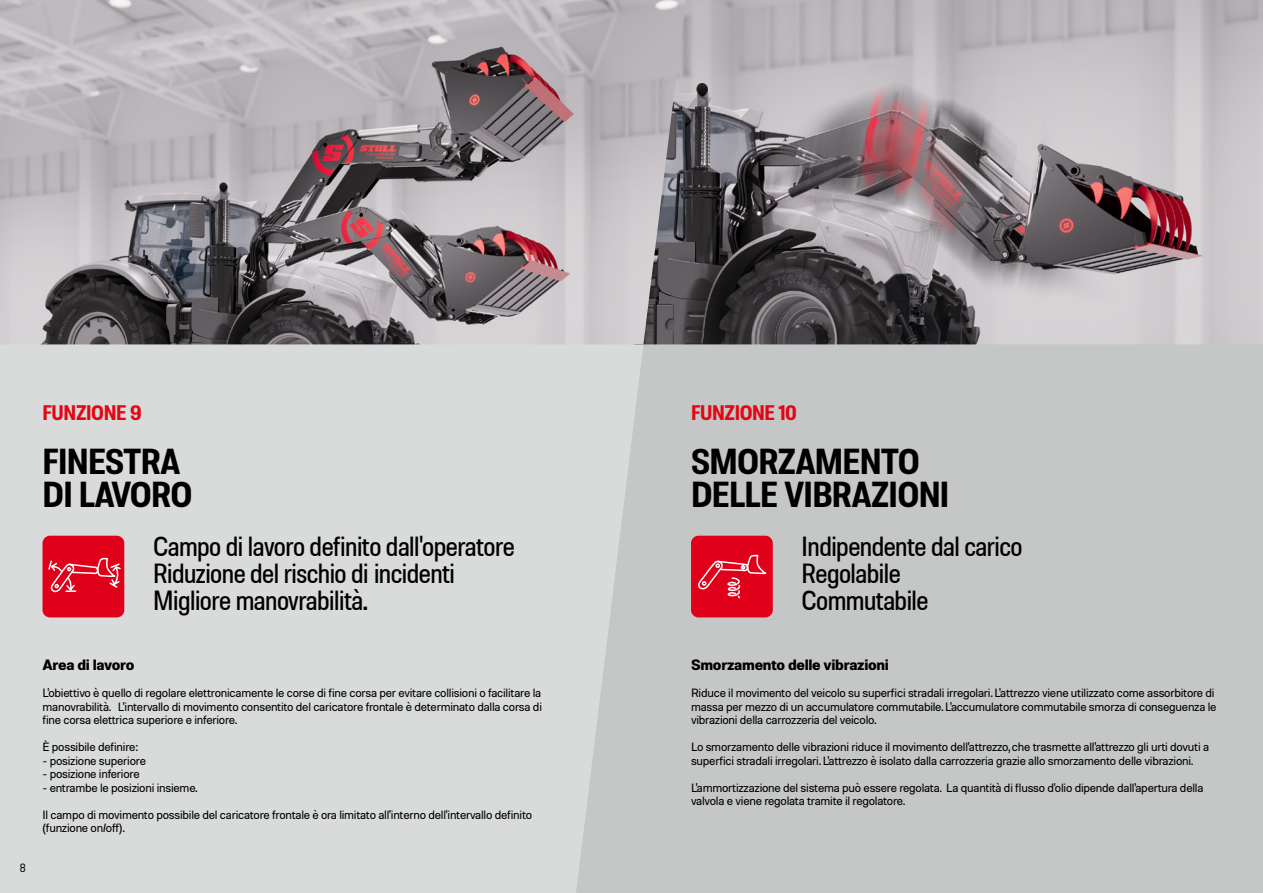
<style>
.page{position:relative;width:1263px;height:893px;background:#d9dada}
.page>*{position:absolute;margin:0;border:0;box-sizing:border-box;transform-origin:0 0}
.t1{font:700 semi-condensed 36px/33px "Molde";letter-spacing:-.02em;color:#000}
.t2{font:500 semi-condensed 27px/27px "Molde";letter-spacing:-.02em;color:#000}
.t3{font:700 semi-condensed 21px "Molde";letter-spacing:-.02em;color:#e30613}
.t4{font:700 15px "Molde";letter-spacing:-.02em;color:#000}
.t5{font:12px/13.5px "Molde";letter-spacing:-.02em;color:#000}
.t6{font:semi-condensed 12px "Molde";color:#000}
</style>
<div class="page">
<div style="left:576px;top:344px;width:687px;height:549px;background:#c5c6c6"></div>
<img style="left:686px;top:0;width:577px;height:344px">
<img style="left:0;top:0;width:686px;height:344px">
<div style="left:43px;top:536px;width:81px;height:81px;background:#e1001a;border-radius:8px"></div>
<svg style="left:48px;top:558px;width:73px;height:35px"></svg>
<div style="left:691px;top:536px;width:82px;height:81px;background:#e1001a;border-radius:8px"></div>
<svg style="left:698px;top:555px;width:69px;height:44px"></svg>
<p class="t6" style="left:20px;top:860px;width:7px">8</p>
<h3 class="t3" style="left:43px;top:399px;width:101px">FUNZIONE 9</h3>
<h3 class="t3" style="left:691px;top:399px;width:107px">FUNZIONE 10</h3>
<h1 class="t1" style="left:43px;top:444px;width:152px">FINESTRA<br>DI LAVORO</h1>
<h2 class="t2" style="left:153px;top:533px;width:363px">Campo di lavoro definito dall'operatore<br>Riduzione del rischio di incidenti<br>Migliore manovrabilità.</h2>
<h1 class="t1" style="left:691px;top:444px;width:260px">SMORZAMENTO<br>DELLE VIBRAZIONI</h1>
<h2 class="t2" style="left:801px;top:533px;width:222px">Indipendente dal carico<br>Regolabile<br>Commutabile</h2>
<p class="t4" style="left:43px;top:655px;width:93px">Area di lavoro</p>
<p class="t5" style="left:43px;top:686px;width:501px;text-align:justify">L'obiettivo è quello di regolare elettronicamente le corse di fine corsa per evitare collisioni o facilitare la manovrabilità. L'intervallo di movimento consentito del caricatore frontale è determinato dalla corsa di fine corsa elettrica superiore e inferiore.</p>
<p class="t5" style="left:43px;top:740px;width:98px">È possibile definire:</p>
<p class="t5" style="left:43px;top:753px;width:105px">- posizione superiore</p>
<p class="t5" style="left:43px;top:767px;width:99px">- posizione inferiore</p>
<p class="t5" style="left:43px;top:780px;width:156px">- entrambe le posizioni insieme.</p>
<p class="t5" style="left:43px;top:807px;width:491px">Il campo di movimento possibile del caricatore frontale è ora limitato all'interno dell'intervallo definito (funzione on/off).</p>
<p class="t4" style="left:691px;top:655px;width:200px">Smorzamento delle vibrazioni</p>
<p class="t5" style="left:691px;top:686px;width:527px">Riduce il movimento del veicolo su superfici stradali irregolari. L'attrezzo viene utilizzato come assorbitore di massa per mezzo di un accumulatore commutabile. L'accumulatore commutabile smorza di conseguenza le vibrazioni della carrozzeria del veicolo.</p>
<p class="t5" style="left:691px;top:740px;width:520px">Lo smorzamento delle vibrazioni riduce il movimento dell'attrezzo, che trasmette all'attrezzo gli urti dovuti a superfici stradali irregolari. L'attrezzo è isolato dalla carrozzeria grazie allo smorzamento delle vibrazioni.</p>
<p class="t5" style="left:691px;top:780px;width:514px">L'ammortizzazione del sistema può essere regolata. La quantità di flusso d'olio dipende dall'apertura della valvola e viene regolata tramite il regolatore.</p>
</div>
